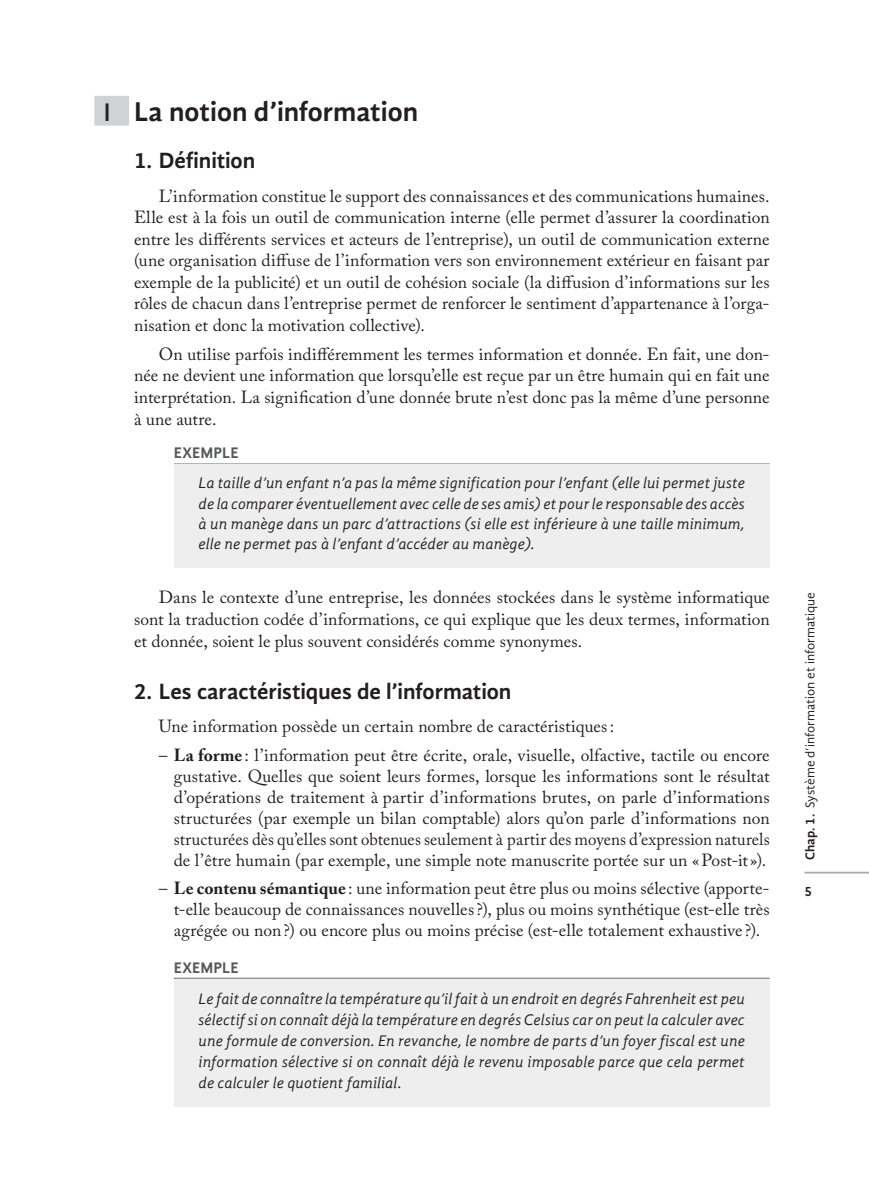
<style>
.page{position:relative;width:869px;height:1191px;background:#fff}
.page>*{position:absolute;margin:0;border:0;box-sizing:border-box;transform-origin:0 0}
.t1{font:700 28px "Gandhi Sans";color:#231f20}
.t2{font:700 22.75px "Gandhi Sans";letter-spacing:-.005em;color:#231f20}
.t3{font:17.5px/21.5px "Adobe Caslon Pro";letter-spacing:.005em;color:#231f20;text-align:justify}
.t4{font:italic 15.75px/21px "Gandhi Sans";letter-spacing:.005em;color:#231f20;text-align:justify}
.t5{font:700 15.75px "Gandhi Sans";color:#57585a}
.t6{font:700 14px "Gandhi Sans";color:#231f20}
.t7{font:13.12px "Gandhi Sans";color:#231f20}
.s1{font-size:26.25px}
.s2{font-weight:700}
</style>
<div class="page">
<hr style="left:804px;top:871px;width:64px;height:2px;background:#a8a9ad">
<div style="left:94px;top:96px;width:35px;height:30px;background:#d1d2d4"></div>
<hr style="left:174px;top:463px;width:595px;height:2px;background:#939598">
<div style="left:174px;top:464px;width:595px;height:103px;background:#eeeeef"></div>
<hr style="left:174px;top:977px;width:595px;height:2px;background:#939598">
<div style="left:174px;top:979px;width:595px;height:127px;background:#eeeeef"></div>
<h1 class="t1" style="left:104px;top:95px;width:315px"><span class="s1">I</span> La notion d’information</h1>
<h2 class="t2" style="left:134px;top:147px;width:123px">1. Définition</h2>
<p class="t3" style="left:134px;top:185px;width:637px;text-indent:25px">L’information constitue le support des connaissances et des communications humaines.<br>Elle est à la fois un outil de communication interne (elle permet d’assurer la coordination entre les différents services et acteurs de l’entreprise), un outil de communication externe (une organisation diffuse de l’information vers son environnement extérieur en faisant par exemple de la publicité) et un outil de cohésion sociale (la diffusion d’informations sur les rôles de chacun dans l’entreprise permet de renforcer le sentiment d’appartenance à l’orga&shy;nisation et donc la motivation collective).</p>
<p class="t3" style="left:134px;top:343px;width:636px;text-indent:25px">On utilise parfois indifféremment les termes information et donnée. En fait, une don&shy;née ne devient une information que lorsqu’elle est reçue par un être humain qui en fait une interprétation. La signification d’une donnée brute n’est donc pas la même d’une personne à une autre.</p>
<p class="t5" style="left:174px;top:444px;width:66px">EXEMPLE</p>
<p class="t4" style="left:198px;top:473px;width:547px;line-height:20.1px">La taille d’un enfant n’a pas la même signification pour l’enfant (elle lui permet juste de la comparer éventuellement avec celle de ses amis) et pour le responsable des accès à un manège dans un parc d’attractions (si elle est inférieure à une taille minimum, elle ne permet pas à l’enfant d’accéder au manège).</p>
<p class="t3" style="left:134px;top:586px;width:637px;text-indent:25px">Dans le contexte d’une entreprise, les données stockées dans le système informatique sont la traduction codée d’informations, ce qui explique que les deux termes, information et donnée, soient le plus souvent considérés comme synonymes.</p>
<h2 class="t2" style="left:134px;top:678px;width:378px">2. Les caractéristiques de l’information</h2>
<p class="t3" style="left:159px;top:715px;width:456px">Une information possède un certain nombre de caractéristiques:</p>
<p class="t3" style="left:174px;top:744px;width:597px;line-height:21px;text-indent:-15px">– <span class="s2">La forme</span> : l’information peut être écrite, orale, visuelle, olfactive, tactile ou encore gustative. Quelles que soient leurs formes, lorsque les informations sont le résultat d’opérations de traitement à partir d’informations brutes, on parle d’informations structurées (par exemple un bilan comptable) alors qu’on parle d’informations non structurées dès qu’elles sont obtenues seulement à partir des moyens d’expression naturels de l’être humain (par exemple, une simple note manuscrite portée sur un «Post-it »).</p>
<p class="t3" style="left:174px;top:877px;width:597px;line-height:21px;text-indent:-15px">– <span class="s2">Le contenu sémantique</span> : une information peut être plus ou moins sélective (apporte&shy;t-elle beaucoup de connaissances nouvelles?), plus ou moins synthétique (est-elle très agrégée ou non?) ou encore plus ou moins précise (est-elle totalement exhaustive ?).</p>
<p class="t5" style="left:174px;top:958px;width:66px">EXEMPLE</p>
<p class="t4" style="left:198px;top:987px;width:547px">Le fait de connaître la température qu’il fait à un endroit en degrés Fahrenheit est peu sélectif si on connaît déjà la température en degrés Celsius car on peut la calculer avec une formule de conversion. En revanche, le nombre de parts d’un foyer fiscal est une information sélective si on connaît déjà le revenu imposable parce que cela permet de calculer le quotient familial.</p>
<p class="t7" style="left:802px;top:860px;width:269px;rotate:-90deg"><span class="s2">Chap. 1.</span> Système d’information et informatique</p>
<p class="t6" style="left:804px;top:882px;width:9px">5</p>
</div>
